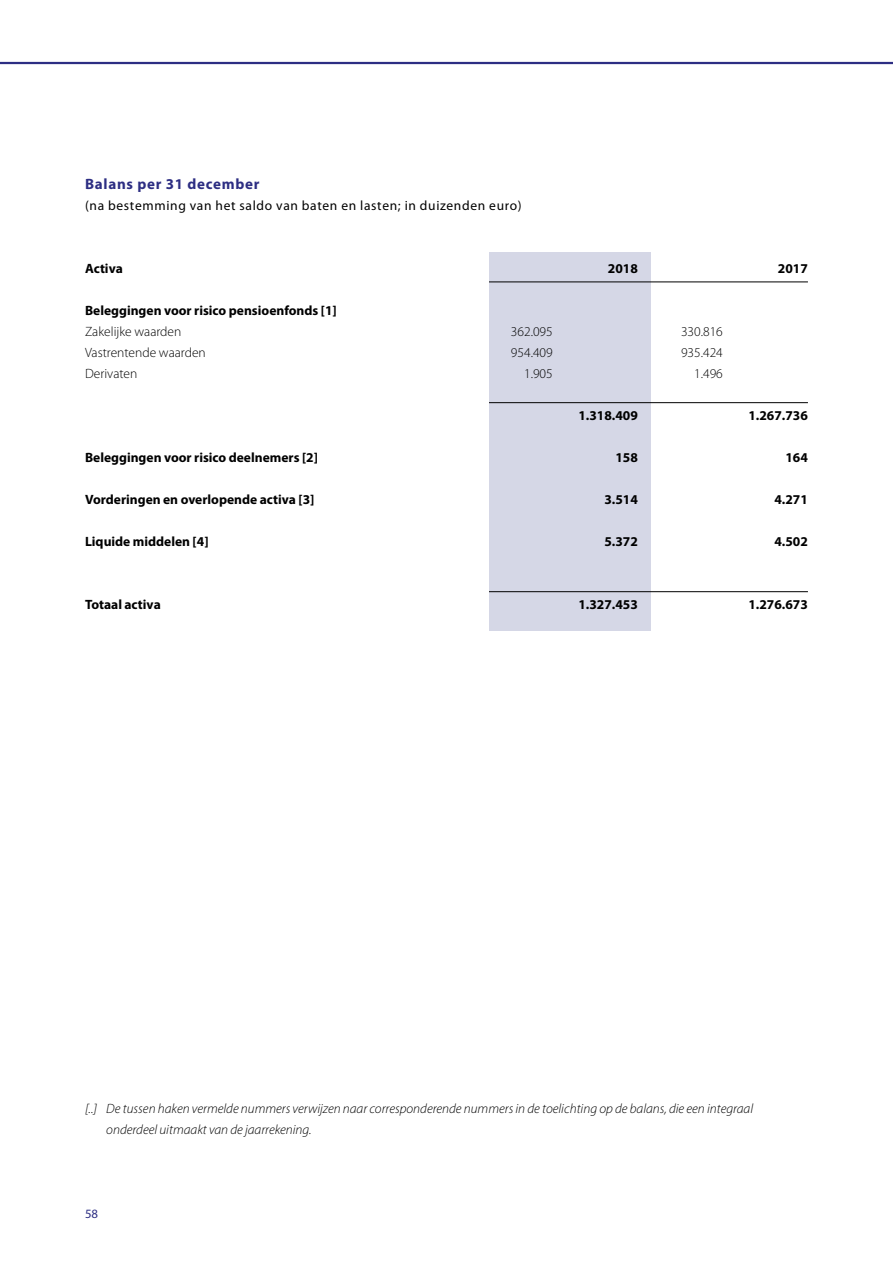
<style>
.page{position:relative;width:893px;height:1263px;background:#fff}
.page>*{position:absolute;margin:0;border:0;box-sizing:border-box;transform-origin:0 0}
.t1{font:700 15px "Myriad Pro";letter-spacing:.05em;color:#2d2e83}
.t2{font:700 13.5px "Myriad Pro";color:#000}
.t3{font:italic 300 13.5px/21px "Myriad Pro";color:#000}
.t4{font:300 13.5px "Myriad Pro";color:#000}
.t5{font:13.5px "Myriad Pro";letter-spacing:.05em;color:#000}
.t6{font:12.75px "Myriad Pro";color:#2d2e83}
</style>
<div class="page">
<hr style="left:0;top:62px;width:893px;height:2px;background:#2d2e83">
<div style="left:489px;top:252px;width:162px;height:378px;background:#d5d7e6"></div>
<hr style="left:489px;top:282px;width:319px;height:1px;background:#000">
<hr style="left:489px;top:402px;width:319px;height:1px;background:#000">
<hr style="left:489px;top:591px;width:319px;height:1px;background:#000">
<p class="t1" style="left:85px;top:174px;width:176px">Balans per 31 december</p>
<p class="t5" style="left:85px;top:197px;width:438px">(na bestemming van het saldo van baten en lasten; in duizenden euro)</p>
<p class="t2" style="left:85px;top:260px;width:39px">Activa</p>
<p class="t2" style="left:608px;top:260px;width:31px">2018</p>
<p class="t2" style="left:778px;top:260px;width:31px">2017</p>
<p class="t2" style="left:85px;top:302px;width:253px">Beleggingen voor risico pensioenfonds [1]</p>
<p class="t4" style="left:85px;top:323px;width:98px">Zakelijke waarden</p>
<p class="t4" style="left:511px;top:323px;width:43px">362.095</p>
<p class="t4" style="left:681px;top:323px;width:43px">330.816</p>
<p class="t4" style="left:85px;top:344px;width:122px">Vastrentende waarden</p>
<p class="t4" style="left:511px;top:344px;width:43px">954.409</p>
<p class="t4" style="left:681px;top:344px;width:43px">935.424</p>
<p class="t4" style="left:85px;top:365px;width:54px">Derivaten</p>
<p class="t4" style="left:524px;top:365px;width:30px">1.905</p>
<p class="t4" style="left:694px;top:365px;width:30px">1.496</p>
<p class="t2" style="left:578px;top:407px;width:61px">1.318.409</p>
<p class="t2" style="left:748px;top:407px;width:61px">1.267.736</p>
<p class="t2" style="left:85px;top:449px;width:234px">Beleggingen voor risico deelnemers [2]</p>
<p class="t2" style="left:615px;top:449px;width:24px">158</p>
<p class="t2" style="left:785px;top:449px;width:24px">164</p>
<p class="t2" style="left:85px;top:491px;width:231px">Vorderingen en overlopende activa [3]</p>
<p class="t2" style="left:604px;top:491px;width:35px">3.514</p>
<p class="t2" style="left:774px;top:491px;width:35px">4.271</p>
<p class="t2" style="left:85px;top:533px;width:125px">Liquide middelen [4]</p>
<p class="t2" style="left:604px;top:533px;width:35px">5.372</p>
<p class="t2" style="left:774px;top:533px;width:35px">4.502</p>
<p class="t2" style="left:85px;top:596px;width:77px">Totaal activa</p>
<p class="t2" style="left:578px;top:596px;width:61px">1.327.453</p>
<p class="t2" style="left:748px;top:596px;width:61px">1.276.673</p>
<p class="t3" style="left:106px;top:1098px;width:648px;text-indent:-21px">[..] De tussen haken vermelde nummers verwijzen naar corresponderende nummers in de toelichting op de balans, die een integraal onderdeel uitmaakt van de jaarrekening.</p>
<p class="t6" style="left:85px;top:1206px;width:15px">58</p>
</div>
